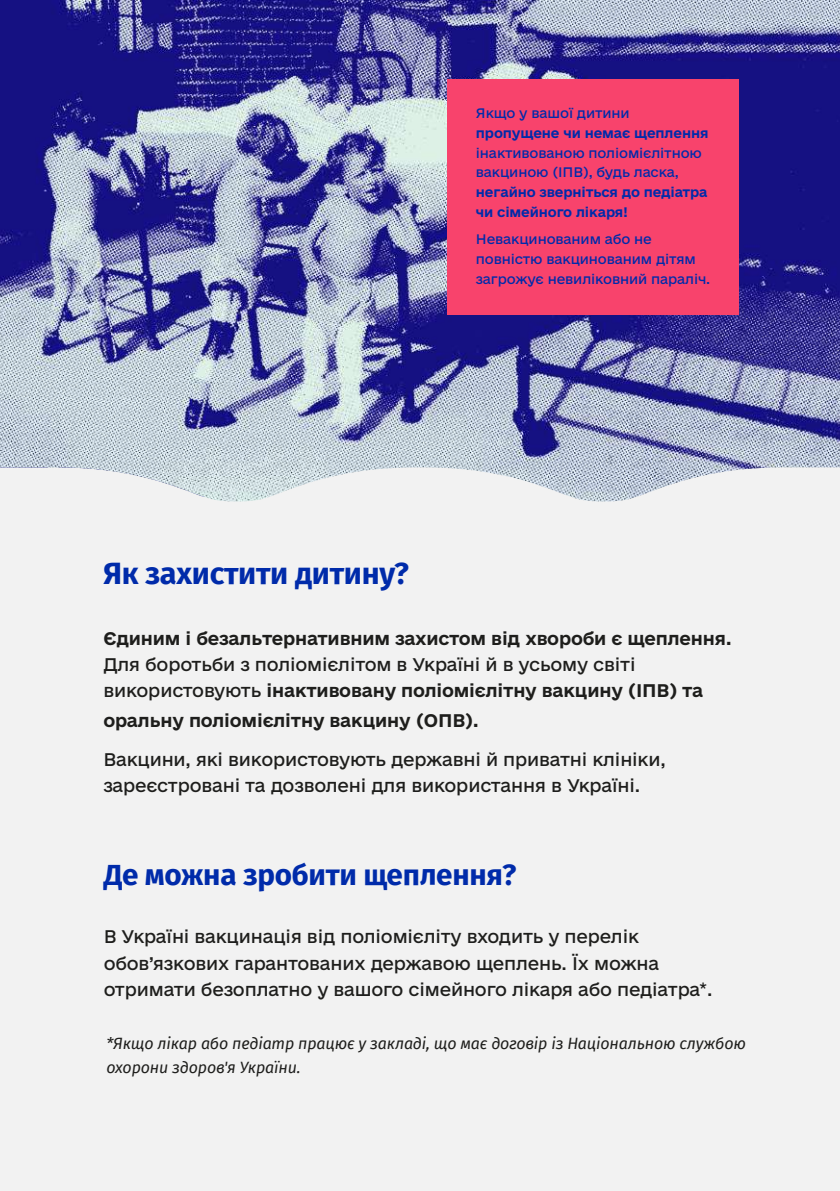
<style>
.page{position:relative;width:840px;height:1191px;background:#fff}
.page>*{position:absolute;margin:0;border:0;box-sizing:border-box;transform-origin:0 0}
.t1{font:700 30.6px "Fira Sans";letter-spacing:-.01em;color:#002baa}
.t2{font:700 29.6px "Fira Sans";letter-spacing:-.01em;color:#002baa}
.t3{font:17.2px/26.2px "e Ukraine Regular";letter-spacing:-.01em;color:#1e1e1c}
.t4{font:17.2px/30px "e Ukraine Bold";letter-spacing:-.01em;color:#1e1e1c}
.t5{font:italic 16px/24px "Fira Sans";letter-spacing:-.01em;color:#1e1e1c}
.t6{font:13px/19.8px "e Ukraine Regular";letter-spacing:-.01em;color:#002baa}
.t7{font:13px/19.8px "e Ukraine Bold";letter-spacing:-.01em;color:#002baa}
.s1{font-family:"e Ukraine Regular"}
</style>
<div class="page">
<div style="left:0;top:0;width:839px;height:1191px;background:#f2f2f2"></div>
<img style="left:0;top:0;width:839px;height:501px">
<div style="left:447px;top:79px;width:291px;height:236px;background:#f8436c"></div>
<p class="t6" style="left:475px;top:104px;width:155px">Якщо у вашої дитини</p>
<p class="t7" style="left:475px;top:123px;width:234px">пропущене чи немає щеплення</p>
<p class="t6" style="left:475px;top:143px;width:227px">інактивованою поліомієлітною вакциною (ІПВ), будь ласка,</p>
<p class="t7" style="left:475px;top:183px;width:233px">негайно зверніться до педіатра чи сімейного лікаря!</p>
<p class="t6" style="left:475px;top:230px;width:236px">Невакцинованим або не повністю вакцинованим дітям загрожує невиліковний параліч.</p>
<h1 class="t1" style="left:103px;top:548px;width:307px">Як захистити дитину?</h1>
<p class="t4" style="left:103px;top:624px;width:629px">Єдиним і безальтернативним захистом від хвороби є щеплення.</p>
<p class="t3" style="left:103px;top:652px;width:533px">Для боротьби з поліомієлітом в Україні й в усьому світі</p>
<p class="t4" style="left:103px;top:676px;width:601px"><span class="s1">використовують</span> інактивовану поліомієлітну вакцину (ІПВ) та оральну поліомієлітну вакцину (ОПВ).</p>
<p class="t3" style="left:103px;top:746px;width:563px">Вакцини, які використовують державні й приватні клініки, зареєстровані та дозволені для використання в Україні.</p>
<h2 class="t2" style="left:104px;top:849px;width:414px">Де можна зробити щеплення?</h2>
<p class="t3" style="left:104px;top:924px;width:610px">В Україні вакцинація від поліомієліту входить у перелік обов’язкових гарантованих державою щеплень. Їх можна отримати безоплатно у вашого сімейного лікаря або педіатра*.</p>
<p class="t5" style="left:106px;top:1030px;width:640px">*Якщо лікар або педіатр працює у закладі, що має договір із Національною службою охорони здоров'я України.</p>
</div>
